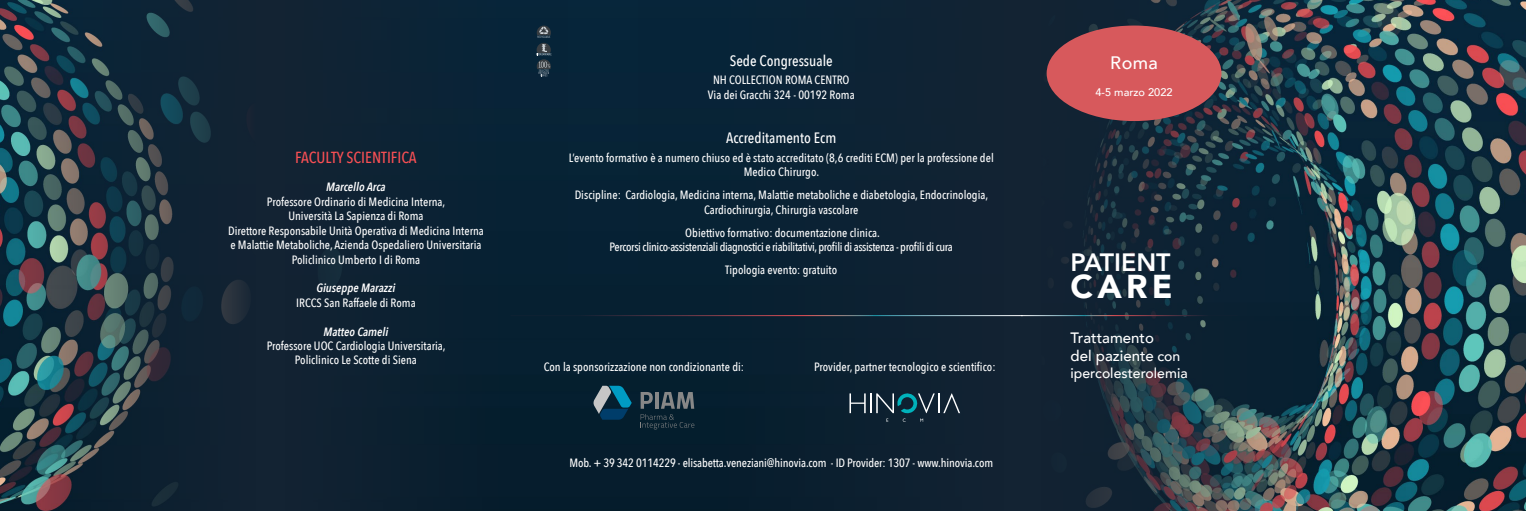
<style>
.page{position:relative;width:1526px;height:511px;background:#fff}
.page>*{position:absolute;margin:0;border:0;box-sizing:border-box;transform-origin:0 0}
.t1{font:900 33px "Avenir";color:#fff}
.t2{font:800 25px "Avenir";color:#fff}
.t3{font:500 18px "Avenir";color:#fff}
.t4{font:500 16px "Avenir Next Condensed";color:#f84f54}
.t5{font:500 15px "Avenir Next Condensed";color:#fff}
.t6{font:500 15px/18px "Avenir";color:#fff}
.t7{font:500 14px "Avenir";color:#fff}
.t8{font:500 12px/14.4px "Avenir Next Condensed";color:#fff;text-align:center}
.t9{font:500 12px/14.4px "Avenir Next Condensed";letter-spacing:-.03em;color:#fff;text-align:center}
.t10{font:italic 600 12px "Avenir Next Condensed";color:#fff}
.t11{font:500 11px "Avenir";color:#fff}
.s1{font-size:14px}
</style>
<div class="page">
<img style="left:567px;top:0;width:958px;height:510px">
<img style="left:1022px;top:0;width:383px;height:510px">
<div style="left:1046px;top:26px;width:175px;height:95px;background:#d7595c;border-radius:50%"></div>
<svg style="left:0;top:0;width:270px;height:510px;background:#203541"></svg>
<div style="left:637px;top:0;width:385px;height:510px;background:#0b2233"></div>
<div style="left:270px;top:0;width:297px;height:510px;background:#0b2233"></div>
<svg style="left:593px;top:385px;width:38px;height:34px"></svg>
<svg style="left:640px;top:392px;width:55px;height:37px"></svg>
<hr style="left:1020px;top:315px;width:217px;height:1px;background:#fff">
<hr style="left:510px;top:315px;width:512px;height:1px;background:#fff">
<svg style="left:849px;top:393px;width:111px;height:28px"></svg>
<svg style="left:536px;top:26px;width:15px;height:50px"></svg>
<h3 class="t4" style="left:295px;top:147px;width:123px">FACULTY SCIENTIFICA</h3>
<p class="t10" style="left:326px;top:180px;width:61px">Marcello Arca</p>
<p class="t8" style="left:228px;top:194px;width:257px">Professore Ordinario di Medicina Interna,<br>Università La Sapienza di Roma<br>Direttore Responsabile Unità Operativa di Medicina Interna e Malattie Metaboliche, Azienda Ospedaliero Universitaria Policlinico Umberto I di Roma</p>
<p class="t10" style="left:316px;top:280px;width:80px">Giuseppe Marazzi</p>
<p class="t8" style="left:296px;top:295px;width:121px">IRCCS San Raffaele di Roma</p>
<p class="t10" style="left:323px;top:324px;width:66px">Matteo Cameli</p>
<p class="t8" style="left:267px;top:338px;width:180px">Professore UOC Cardiologia Universitaria,<br>Policlinico Le Scotte di Siena</p>
<p class="t5" style="left:729px;top:51px;width:105px">Sede Congressuale</p>
<p class="t8" style="left:707px;top:73px;width:148px">NH COLLECTION ROMA CENTRO<br>Via dei Gracchi 324 - 00192 Roma</p>
<p class="t5" style="left:726px;top:129px;width:112px">Accreditamento Ecm</p>
<p class="t8" style="left:568px;top:150px;width:426px">L’evento formativo è a numero chiuso ed è stato accreditato (8,6 crediti ECM) per la professione del<br>Medico Chirurgo.</p>
<p class="t8" style="left:574px;top:188px;width:415px">Discipline: Cardiologia, Medicina interna, Malattie metaboliche e diabetologia, Endocrinologia,<br>Cardiochirurgia, Chirurgia vascolare</p>
<p class="t9" style="left:609px;top:225px;width:345px">Obiettivo formativo: documentazione clinica.<br>Percorsi clinico-assistenziali diagnostici e riabilitativi, profili di assistenza - profili di cura</p>
<p class="t8" style="left:725px;top:262px;width:113px">Tipologia evento: gratuito</p>
<p class="t8" style="left:584px;top:155px;width:217px">Realizzato grazie al contributo incondizionante di:</p>
<p class="t8" style="left:543px;top:359px;width:202px">Con la sponsorizzazione non condizionante di:</p>
<p class="t8" style="left:814px;top:359px;width:183px">Provider, partner tecnologico e scientifico:</p>
<p class="t8" style="left:569px;top:455px;width:425px">Mob. + 39 342 0114229 - elisabetta.veneziani@hinovia.com - ID Provider: 1307 - www.hinovia.com</p>
<h3 class="t3" style="left:1110px;top:47px;width:49px">Roma</h3>
<p class="t11" style="left:1095px;top:83px;width:79px">4-5 marzo 2022</p>
<h2 class="t2" style="left:1070px;top:242px;width:102px">PATIENT</h2>
<h1 class="t1" style="left:1070px;top:257px;width:104px">CARE</h1>
<p class="t6" style="left:1070px;top:328px;width:111px">Trattamento<br>del paziente <span class="s1">con</span></p>
<p class="t7" style="left:1070px;top:361px;width:118px">ipercolesterolemia</p>
</div>
